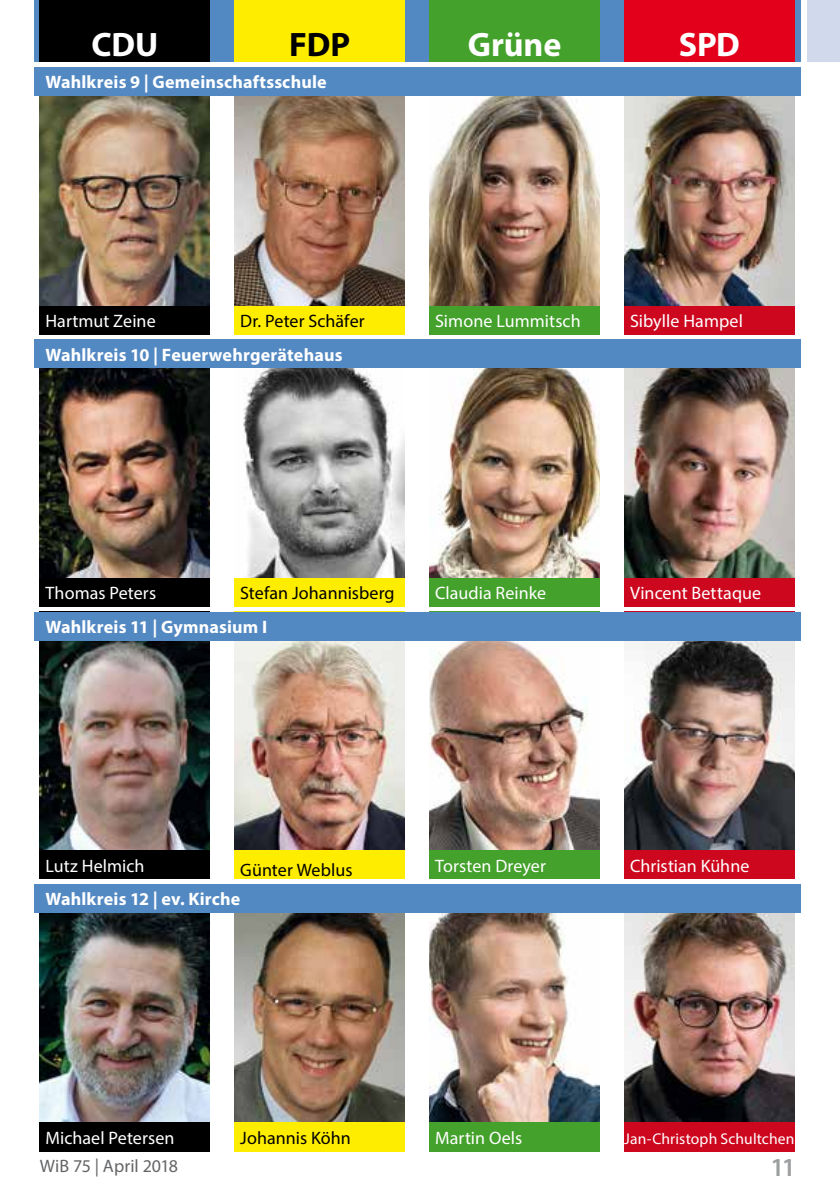
<style>
.page{position:relative;width:840px;height:1191px;background:#fff}
.page>*{position:absolute;margin:0;border:0;box-sizing:border-box;transform-origin:0 0}
.t1{font:700 34px "Myriad Pro";letter-spacing:-.005em;color:#fff}
.t2{font:700 34px "Myriad Pro";color:#000}
.t3{font:600 26px "Myriad Pro";color:#9c9e9f}
.t4{font:18px "Myriad Pro";letter-spacing:.005em;color:#fff}
.t5{font:700 18px "Myriad Pro";letter-spacing:.01em;color:#fff}
.t6{font:18px "Myriad Pro";color:#000}
.t7{font:18px "Myriad Pro";color:#646567}
.t8{font:15.6px "Myriad Pro";letter-spacing:.005em;color:#fff}
</style>
<div class="page">
<div style="left:806px;top:0;width:33px;height:62px;background:#d1daed"></div>
<div style="left:34px;top:0;width:765px;height:62px;background:#5389c2"></div>
<div style="left:234px;top:612px;width:170px;height:267px;background:#ffed00"></div>
<img style="left:234px;top:640px;width:170px;height:209px">
<div style="left:40px;top:67px;width:170px;height:267px;background:#000"></div>
<div style="left:234px;top:67px;width:170px;height:267px;background:#ffed00"></div>
<div style="left:429px;top:67px;width:170px;height:267px;background:#44a12b"></div>
<div style="left:624px;top:67px;width:170px;height:267px;background:#cd071e"></div>
<div style="left:40px;top:339px;width:170px;height:268px;background:#000"></div>
<div style="left:234px;top:339px;width:170px;height:268px;background:#ffed00"></div>
<div style="left:429px;top:339px;width:170px;height:268px;background:#44a12b"></div>
<div style="left:624px;top:339px;width:170px;height:268px;background:#cd071e"></div>
<div style="left:40px;top:612px;width:170px;height:267px;background:#000"></div>
<div style="left:429px;top:612px;width:170px;height:267px;background:#44a12b"></div>
<div style="left:624px;top:612px;width:170px;height:267px;background:#cd071e"></div>
<div style="left:40px;top:0;width:170px;height:62px;background:#000"></div>
<div style="left:234px;top:0;width:170px;height:62px;background:#ffed00"></div>
<div style="left:429px;top:0;width:170px;height:62px;background:#44a12b"></div>
<div style="left:40px;top:884px;width:170px;height:267px;background:#000"></div>
<div style="left:234px;top:884px;width:170px;height:267px;background:#ffed00"></div>
<div style="left:429px;top:884px;width:170px;height:267px;background:#44a12b"></div>
<div style="left:624px;top:884px;width:170px;height:267px;background:#cd071e"></div>
<div style="left:624px;top:0;width:170px;height:62px;background:#e2001a"></div>
<img style="left:40px;top:96px;width:170px;height:209px">
<img style="left:624px;top:96px;width:170px;height:209px">
<img style="left:429px;top:96px;width:170px;height:209px">
<img style="left:234px;top:96px;width:170px;height:209px">
<div style="left:34px;top:67px;width:765px;height:29px;background:#5389c2"></div>
<img style="left:40px;top:368px;width:170px;height:209px">
<img style="left:624px;top:368px;width:170px;height:209px">
<img style="left:429px;top:368px;width:170px;height:209px">
<img style="left:234px;top:368px;width:170px;height:209px">
<div style="left:34px;top:339px;width:765px;height:29px;background:#5389c2"></div>
<img style="left:40px;top:640px;width:170px;height:209px">
<img style="left:624px;top:640px;width:170px;height:209px">
<img style="left:429px;top:640px;width:170px;height:209px">
<div style="left:34px;top:612px;width:765px;height:28px;background:#5389c2"></div>
<img style="left:40px;top:912px;width:170px;height:209px">
<img style="left:624px;top:912px;width:170px;height:209px">
<img style="left:429px;top:912px;width:170px;height:209px">
<img style="left:234px;top:912px;width:170px;height:209px">
<div style="left:34px;top:884px;width:765px;height:28px;background:#5389c2"></div>
<h1 class="t1" style="left:91px;top:22px;width:68px">CDU</h1>
<h1 class="t2" style="left:289px;top:22px;width:62px">FDP</h1>
<h1 class="t1" style="left:467px;top:22px;width:95px">Grüne</h1>
<h1 class="t1" style="left:678px;top:22px;width:63px">SPD</h1>
<p class="t5" style="left:45px;top:70px;width:282px">Wahlkreis 9 | Gemeinschaftsschule</p>
<p class="t4" style="left:45px;top:310px;width:112px">Hartmut Zeine</p>
<p class="t6" style="left:240px;top:310px;width:126px">Dr. Peter Schäfer</p>
<p class="t4" style="left:435px;top:310px;width:147px">Simone Lummitsch</p>
<p class="t4" style="left:629px;top:310px;width:114px">Sibylle Hampel</p>
<p class="t5" style="left:45px;top:343px;width:298px">Wahlkreis 10 | Feuerwehrgerätehaus</p>
<p class="t4" style="left:45px;top:582px;width:112px">Thomas Peters</p>
<p class="t6" style="left:240px;top:582px;width:156px">Stefan Johannisberg</p>
<p class="t4" style="left:435px;top:582px;width:112px">Claudia Reinke</p>
<p class="t4" style="left:629px;top:582px;width:133px">Vincent Bettaque</p>
<p class="t5" style="left:45px;top:615px;width:223px">Wahlkreis 11 | Gymnasium I</p>
<p class="t4" style="left:45px;top:854px;width:101px">Lutz Helmich</p>
<p class="t4" style="left:435px;top:854px;width:112px">Torsten Dreyer</p>
<p class="t4" style="left:629px;top:854px;width:121px">Christian Kühne</p>
<p class="t6" style="left:240px;top:859px;width:114px">Günter Weblus</p>
<p class="t5" style="left:45px;top:887px;width:196px">Wahlkreis 12 | ev. Kirche</p>
<p class="t4" style="left:45px;top:1126px;width:130px">Michael Petersen</p>
<p class="t6" style="left:240px;top:1126px;width:112px">Johannis Köhn</p>
<p class="t4" style="left:435px;top:1126px;width:88px">Martin Oels</p>
<p class="t8" style="left:624px;top:1129px;width:172px">Jan-Christoph Schultchen</p>
<p class="t7" style="left:40px;top:1154px;width:140px">WiB 75 | April 2018</p>
<h2 class="t3" style="left:770px;top:1151px;width:27px">11</h2>
</div>
